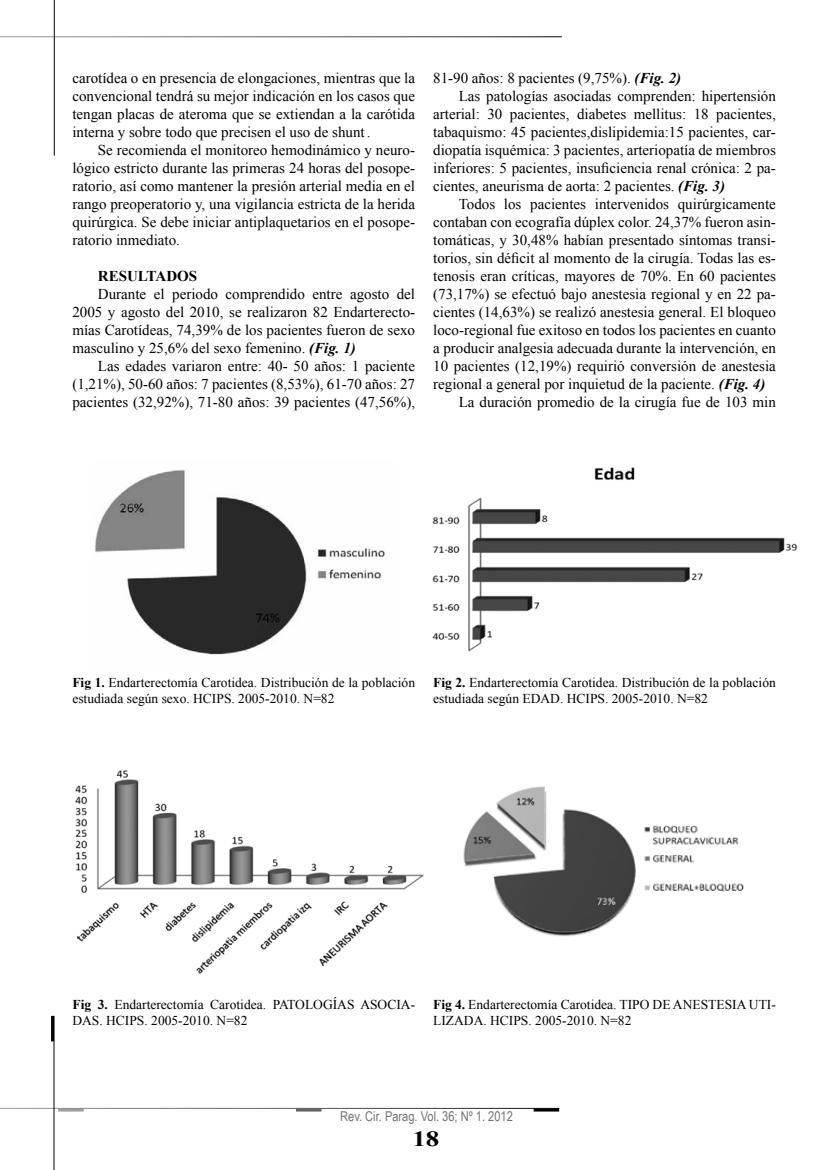
<style>
.page{position:relative;width:830px;height:1170px;background:#fff}
.page>*{position:absolute;margin:0;border:0;box-sizing:border-box;transform-origin:0 0}
.t1{font:700 21.6px "Times New Roman";color:#000;scale:1.25 1}
.t2{font:15px/18px "Times New Roman";color:#000;text-align:justify}
.t3{font:700 15px "Times New Roman";color:#000}
.t4{font:13.5px/16.2px "Times New Roman";color:#000}
.t5{font:13.5px "Arial Narrow";color:#707172}
.s1{font-weight:700;font-style:italic}
.s2{font-weight:700}
</style>
<div class="page">
<hr style="left:58px;top:1108px;width:26px;height:3px;background:#9c9e9f">
<hr style="left:533px;top:1108px;width:26px;height:3px;background:#000">
<hr style="left:296px;top:1108px;width:25px;height:3px;background:#646567">
<hr style="left:54px;top:1015px;width:1px;height:154px;background:#000">
<hr style="left:51px;top:1015px;width:3px;height:26px;background:#000">
<hr style="left:54px;top:0;width:1px;height:156px;background:#000">
<img style="left:95px;top:469px;width:290px;height:186px">
<img style="left:432px;top:467px;width:365px;height:185px">
<img style="left:75px;top:770px;width:349px;height:204px">
<img style="left:463px;top:786px;width:281px;height:151px">
<p class="t2" style="left:72px;top:68px;width:344px">carotídea o en presencia de elongaciones, mientras que la convencional tendrá su mejor indicación en los casos que tengan placas de ateroma que se extiendan a la carótida interna y sobre todo que precisen el uso de shunt .</p>
<p class="t2" style="left:72px;top:140px;width:344px;text-indent:26px">Se recomienda el monitoreo hemodinámico y neuro&shy;lógico estricto durante las primeras 24 horas del posope&shy;ratorio, así como mantener la presión arterial media en el rango preoperatorio y, una vigilancia estricta de la herida quirúrgica. Se debe iniciar antiplaquetarios en el posope&shy;ratorio inmediato.</p>
<p class="t3" style="left:98px;top:265px;width:52px">RESULTADO</p>
<p class="t3" style="left:189px;top:265px;width:10px">S</p>
<p class="t2" style="left:72px;top:284px;width:344px;text-indent:26px">Durante el periodo comprendido entre agosto del 2005 y agosto del 2010, se realizaron 82 Endarterecto&shy;mías Carotídeas, 74,39% de los pacientes fueron de sexo masculino y 25,6% del sexo femenino. <span class="s1">(Fig. 1)</span></p>
<p class="t2" style="left:72px;top:356px;width:344px;text-indent:26px">Las edades variaron entre: 40- 50 años: 1 paciente (1,21%), 50-60 años: 7 pacientes (8,53%), 61-70 años: 27 pacientes (32,92%), 71-80 años: 39 pacientes (47,56%),</p>
<p class="t2" style="left:433px;top:68px;width:249px">81-90 años: 8 pacientes (9,75%). <span class="s1">(Fig. 2)</span></p>
<p class="t2" style="left:458px;top:86px;width:318px">Las patologías asociadas comprenden: hipertensión</p>
<p class="t2" style="left:433px;top:104px;width:344px">arterial: 30 pacientes, diabetes mellitus: 18 pacientes,</p>
<p class="t2" style="left:433px;top:122px;width:344px">tabaquismo: 45 pacientes,dislipidemia:15 pacientes, car-</p>
<p class="t2" style="left:433px;top:140px;width:344px">diopatía isquémica: 3 pacientes, arteriopatía de miembros</p>
<p class="t2" style="left:433px;top:158px;width:344px">inferiores: 5 pacientes, insuficiencia renal crónica: 2 pa-</p>
<p class="t2" style="left:433px;top:176px;width:293px">cientes, aneurisma de aorta: 2 pacientes. <span class="s1">(Fig. 3)</span></p>
<p class="t2" style="left:458px;top:194px;width:318px">Todos los pacientes intervenidos quirúrgicamente</p>
<p class="t2" style="left:433px;top:212px;width:344px">contaban con ecografía dúplex color. 24,37% fueron asin-</p>
<p class="t2" style="left:433px;top:230px;width:344px">tomáticas, y 30,48% habían presentado síntomas transi-</p>
<p class="t2" style="left:433px;top:248px;width:344px">torios, sin déficit al momento de la cirugía. Todas las es-</p>
<p class="t2" style="left:433px;top:266px;width:344px">tenosis eran críticas, mayores de 70%. En 60 pacientes</p>
<p class="t2" style="left:433px;top:284px;width:344px">(73,17%) se efectuó bajo anestesia regional y en 22 pa-</p>
<p class="t2" style="left:433px;top:302px;width:344px">cientes (14,63%) se realizó anestesia general. El bloqueo</p>
<p class="t2" style="left:433px;top:320px;width:344px">loco-regional fue exitoso en todos los pacientes en cuanto</p>
<p class="t2" style="left:433px;top:338px;width:344px">a producir analgesia adecuada durante la intervención, en</p>
<p class="t2" style="left:433px;top:356px;width:344px">10 pacientes (12,19%) requirió conversión de anestesia</p>
<p class="t2" style="left:433px;top:374px;width:333px">regional a general por inquietud de la paciente. <span class="s1">(Fig. 4)</span></p>
<p class="t2" style="left:458px;top:392px;width:318px">La duración promedio de la cirugía fue de 103 min</p>
<p class="t4" style="left:72px;top:674px;width:344px"><span class="s2">Fig 1.</span> Endarterectomía Carotidea. Distribución de la población estudiada según sexo. HCIPS. 2005-2010. N=82</p>
<p class="t4" style="left:433px;top:674px;width:344px"><span class="s2">Fig 2.</span> Endarterectomía Carotidea. Distribución de la población estudiada según EDAD. HCIPS. 2005-2010. N=82</p>
<p class="t4" style="left:72px;top:996px;width:344px"><span class="s2">Fig 3.</span> Endarterectomía Carotidea. PATOLOGÍAS ASOCIA-<br>DAS. HCIPS. 2005-2010. N=82</p>
<p class="t4" style="left:433px;top:996px;width:344px"><span class="s2">Fig 4.</span> Endarterectomía Carotidea. TIPO DE ANESTESIA UTI-<br>LIZADA. HCIPS. 2005-2010. N=82</p>
<p class="t5" style="left:340px;top:1105px;width:174px">Rev. Cir. Parag. Vol. 36; Nº 1. 2012</p>
<h1 class="t1" style="left:412px;top:1123px;width:23px">18</h1>
</div>
